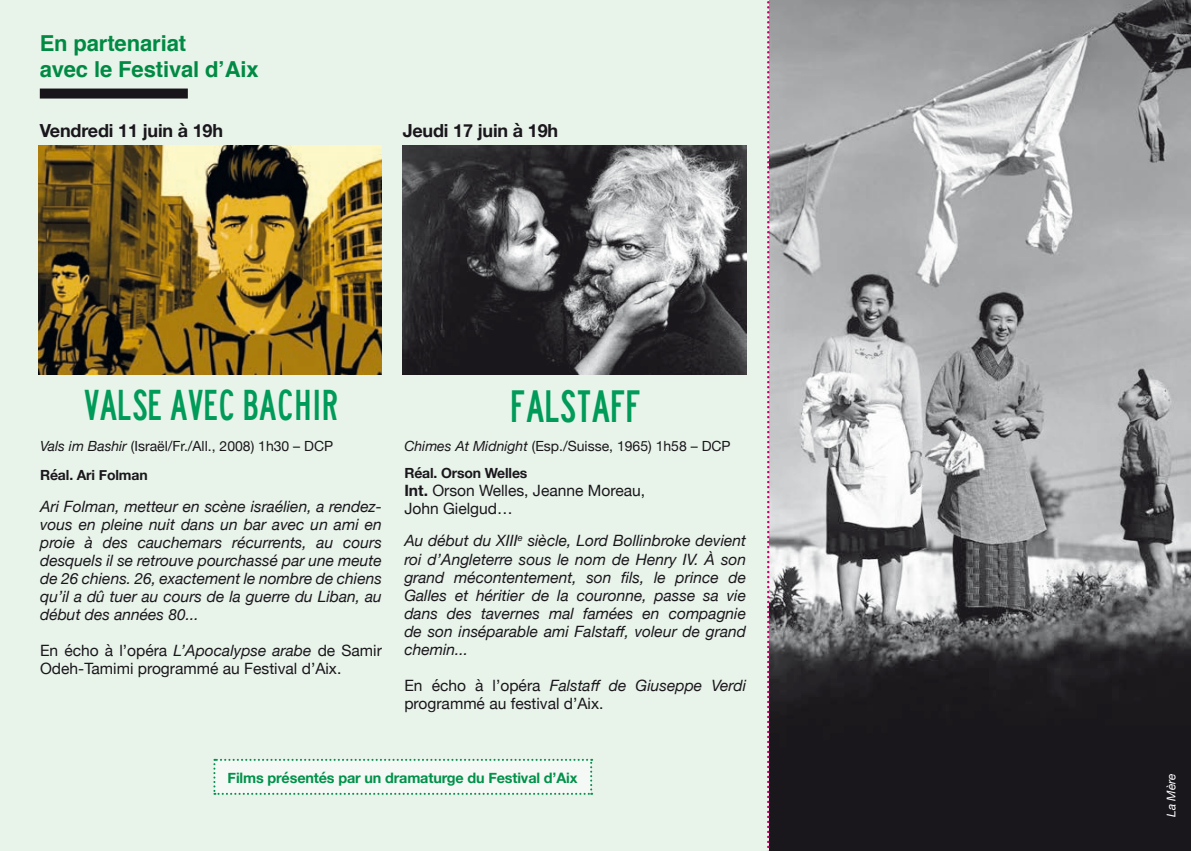
<style>
.page{position:relative;width:1191px;height:851px;background:#fff}
.page>*{position:absolute;margin:0;border:0;box-sizing:border-box;transform-origin:0 0}
.t1{font:42px "lanea";letter-spacing:-.005em;color:#009b58}
.t2{font:40px "lanea";letter-spacing:-.005em;color:#009b58}
.t3{font:700 22px/26px "Helvetica";letter-spacing:-.005em;color:#00914a}
.t4{font:700 18px "Helvetica Neue";letter-spacing:-.01em;color:#1a171c}
.t5{font:italic 15.6px/18px "Helvetica Neue";color:#1a171c;text-align:justify}
.t6{font:15.6px/18px "Helvetica Neue";color:#1a171c}
.t7{font:700 14.4px "Helvetica Neue";letter-spacing:-.01em;color:#00914a}
.t8{font:14px "Helvetica Neue";color:#1a171c}
.t9{font:700 14px "Helvetica Neue";letter-spacing:-.01em;color:#1a171c}
.t10{font:italic 12px "Helvetica Neue";color:#fff}
.s1{font-style:italic}
.s2{font-weight:700}
</style>
<div class="page">
<img style="left:769px;top:0;width:422px;height:850px">
<div style="left:0;top:0;width:768px;height:850px;background:#e8f3ea"></div>
<div style="left:40px;top:88px;width:148px;height:10px;background:#1a171c"></div>
<img style="left:38px;top:145px;width:344px;height:229px">
<img style="left:403px;top:145px;width:343px;height:229px">
<svg style="left:213px;top:758px;width:379px;height:36px"></svg>
<svg style="left:767px;top:0;width:2px;height:851px"></svg>
<h3 class="t3" style="left:40px;top:31px;width:221px">En partenariat<br>avec le Festival d’Aix</h3>
<p class="t4" style="left:40px;top:116px;width:185px">Vendredi 11 juin à 19h</p>
<p class="t4" style="left:403px;top:116px;width:157px">Jeudi 17 juin à 19h</p>
<h2 class="t2" style="left:84px;top:381px;width:257px">VALSE AVEC BACHIR</h2>
<h1 class="t1" style="left:510px;top:381px;width:132px">FALSTAFF</h1>
<p class="t8" style="left:40px;top:436px;width:295px"><span class="s1">Vals im Bashir</span> (Israël/Fr./All., 2008) 1h30 – DCP</p>
<p class="t8" style="left:404px;top:436px;width:328px"><span class="s1">Chimes At Midnight</span> (Esp./Suisse, 1965) 1h58 – DCP</p>
<p class="t9" style="left:40px;top:463px;width:109px">Réal. Ari Folman</p>
<p class="t5" style="left:40px;top:498px;width:343px">Ari Folman, metteur en scène israélien, a rendez&shy;vous en pleine nuit dans un bar avec un ami en proie à des cauchemars récurrents, au cours desquels il se retrouve pourchassé par une meute de 26 chiens. 26, exactement le nombre de chiens qu’il a dû tuer au cours de la guerre du Liban, au début des années 80...</p>
<p class="t6" style="left:40px;top:642px;width:343px">En écho à l’opéra <span class="s1">L’Apocalypse arabe</span> de Samir<br>Odeh-Tamimi programmé au Festival d’Aix.</p>
<p class="t9" style="left:404px;top:462px;width:125px">Réal. Orson Welles</p>
<p class="t6" style="left:404px;top:482px;width:242px"><span class="s2">Int.</span> Orson Welles, Jeanne Moreau,<br>John Gielgud…</p>
<p class="t5" style="left:404px;top:532px;width:343px">Au début du XIII<sup>e</sup> siècle, Lord Bollinbroke devient roi d’Angleterre sous le nom de Henry IV. À son grand mécontentement, son fils, le prince de Galles et héritier de la couronne, passe sa vie dans des tavernes mal famées en compagnie de son inséparable ami Falstaff, voleur de grand chemin...</p>
<p class="t6" style="left:404px;top:676px;width:343px">En écho à l’opéra <span class="s1">Falstaff de Giuseppe Verdi </span>programmé au festival d’Aix.</p>
<p class="t7" style="left:228px;top:766px;width:351px">Films présentés par un dramaturge du Festival d’Aix</p>
<p class="t10" style="left:1162px;top:816px;width:45px;rotate:-90deg">La Mère</p>
</div>
